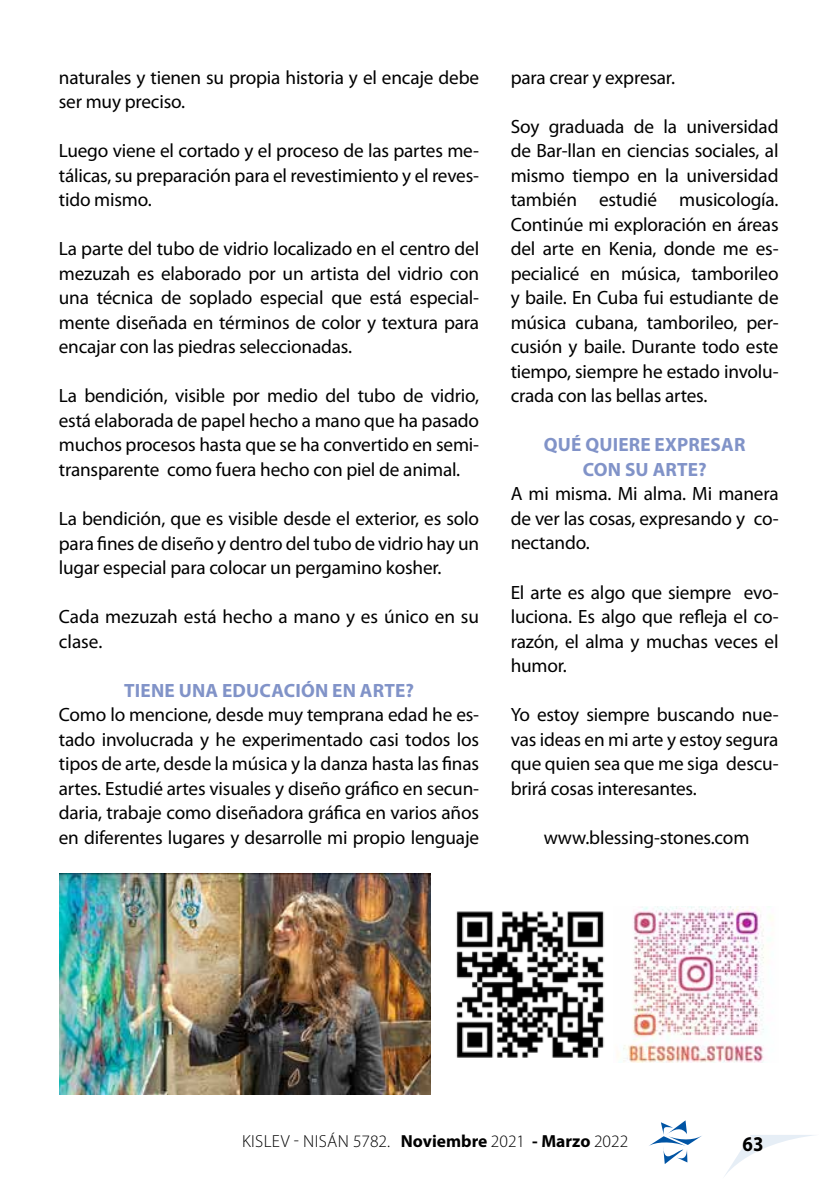
<style>
.page{position:relative;width:829px;height:1191px;background:#fff}
.page>*{position:absolute;margin:0;border:0;box-sizing:border-box;transform-origin:0 0}
.t1{font:700 21px "Myriad Pro";color:#000;scale:.9 1}
.t2{font:19.25px/24.5px "Myriad Pro";letter-spacing:-.01em;color:#000;text-align:justify}
.t3{font:700 19.25px/24.5px "Myriad Pro";letter-spacing:.01em;color:#8193c8;text-align:center}
.t4{font:300 17.5px "Myriad Pro";letter-spacing:.01em;color:#000}
.s1{font-weight:700}
</style>
<div class="page">
<img style="left:456px;top:906px;width:318px;height:156px">
<img style="left:60px;top:873px;width:371px;height:221px">
<svg style="left:724px;top:1135px;width:90px;height:42px"></svg>
<svg style="left:649px;top:1120px;width:53px;height:44px"></svg>
<p class="t2" style="left:59px;top:65px;width:421px">naturales y tienen su propia historia y el encaje debe ser muy preciso.</p>
<p class="t2" style="left:59px;top:138px;width:422px">Luego viene el cortado y el proceso de las partes me&shy;tálicas, su preparación para el revestimiento y el reves&shy;tido mismo.</p>
<p class="t2" style="left:59px;top:236px;width:422px">La parte del tubo de vidrio localizado en el centro del mezuzah es elaborado por un artista del vidrio con una técnica de soplado especial que está especial&shy;mente diseñada en términos de color y textura para encajar con las piedras seleccionadas.</p>
<p class="t2" style="left:59px;top:383px;width:422px">La bendición, visible por medio del tubo de vidrio, está elaborada de papel hecho a mano que ha pasado muchos procesos hasta que se ha convertido en semi&shy;transparente como fuera hecho con piel de animal.</p>
<p class="t2" style="left:59px;top:506px;width:422px">La bendición, que es visible desde el exterior, es solo para fines de diseño y dentro del tubo de vidrio hay un lugar especial para colocar un pergamino kosher.</p>
<p class="t2" style="left:59px;top:604px;width:422px">Cada mezuzah está hecho a mano y es único en su clase.</p>
<p class="t3" style="left:124px;top:677px;width:291px">TIENE UNA EDUCACIÓN EN ARTE?</p>
<p class="t2" style="left:59px;top:702px;width:422px">Como lo mencione, desde muy temprana edad he es&shy;tado involucrada y he experimentado casi todos los tipos de arte, desde la música y la danza hasta las finas artes. Estudié artes visuales y diseño gráfico en secun&shy;daria, trabaje como diseñadora gráfica en varios años en diferentes lugares y desarrolle mi propio lenguaje</p>
<p class="t2" style="left:510px;top:65px;width:166px">para crear y expresar.</p>
<p class="t2" style="left:510px;top:114px;width:269px">Soy graduada de la universidad de Bar-llan en ciencias sociales, al mismo tiempo en la universidad también estudié musicología.<br>Continúe mi exploración en áreas del arte en Kenia, donde me es&shy;pecialicé en música, tamborileo y baile. En Cuba fui estudiante de música cubana, tamborileo, per&shy;cusión y baile. Durante todo este tiempo, siempre he estado involu&shy;crada con las bellas artes.</p>
<p class="t3" style="left:543px;top:432px;width:203px">QUÉ QUIERE EXPRESAR<br>CON SU ARTE?</p>
<p class="t2" style="left:510px;top:481px;width:269px">A mi misma. Mi alma. Mi manera de ver las cosas, expresando y co&shy;nectando.</p>
<p class="t2" style="left:510px;top:579px;width:269px">El arte es algo que siempre evo&shy;luciona. Es algo que refleja el co&shy;razón, el alma y muchas veces el humor.</p>
<p class="t2" style="left:510px;top:702px;width:269px">Yo estoy siempre buscando nue&shy;vas ideas en mi arte y estoy segura que quien sea que me siga descu&shy;brirá cosas interesantes.</p>
<p class="t2" style="left:543px;top:824px;width:207px">www.blessing-stones.com</p>
<p class="t4" style="left:242px;top:1131px;width:387px">KISLEV - NISÁN 5782. <span class="s1">Noviembre</span> 2021 <span class="s1">- Marzo</span> 2022</p>
<p class="t1" style="left:742px;top:1130px;width:25px">63</p>
</div>
